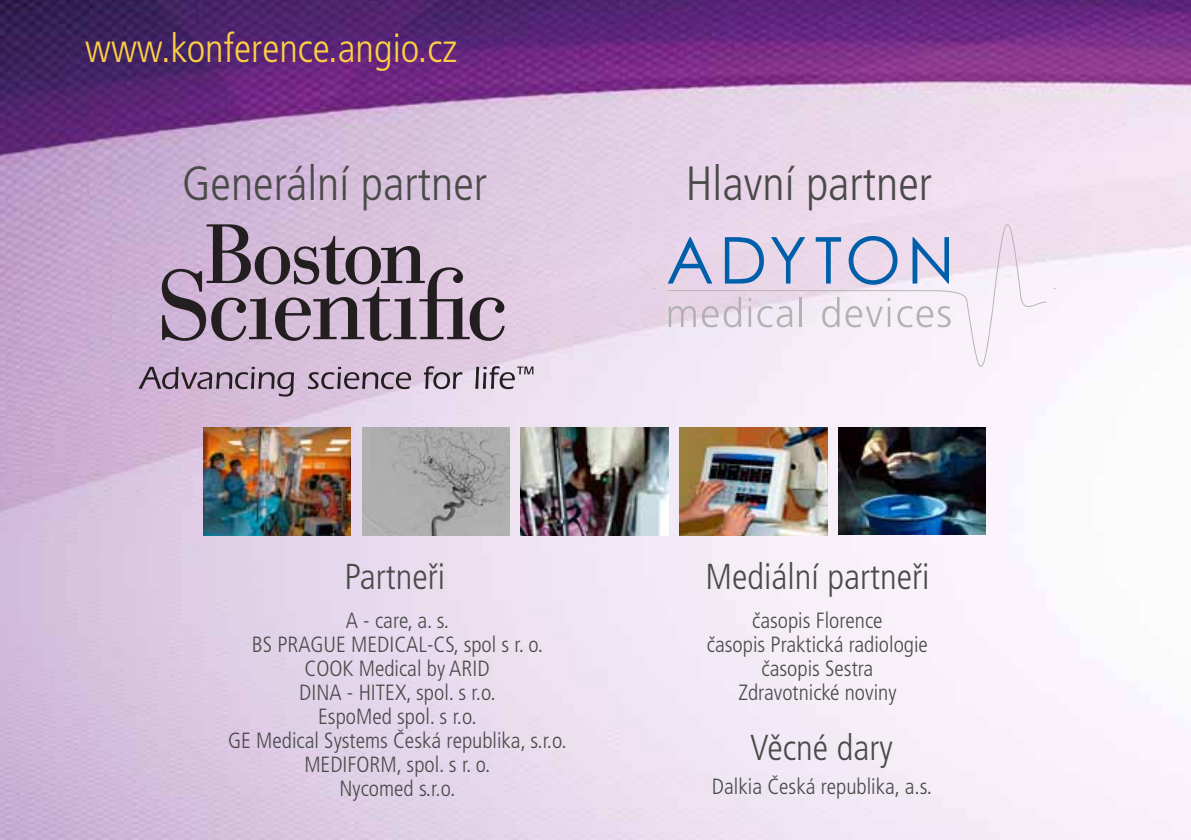
<style>
.page{position:relative;width:1191px;height:840px;background:#fff}
.page>*{position:absolute;margin:0;border:0;box-sizing:border-box;transform-origin:0 0}
.t1{font:48px "Frutiger Condensed CE Light";color:#4a4a49}
.t2{font:40px "Frutiger Condensed CE Light";color:#fecf44}
.t3{font:36px "Frutiger Condensed CE Light";color:#4a4a49}
.t4{font:22px/24px "Frutiger Condensed CE Light";color:#4a4a49;text-align:center}
</style>
<div class="page">
<img style="left:0;top:0;width:1191px;height:839px">
<svg style="left:162px;top:224px;width:343px;height:117px;background:#aa96ac"></svg>
<svg style="left:138px;top:366px;width:156px;height:30px;background:#ad97b0"></svg>
<svg style="left:308px;top:366px;width:103px;height:23px;background:#ac98ad"></svg>
<svg style="left:424px;top:366px;width:38px;height:23px"></svg>
<svg style="left:475px;top:366px;width:58px;height:23px"></svg>
<svg style="left:667px;top:224px;width:379px;height:142px"></svg>
<img style="left:203px;top:427px;width:148px;height:108px">
<img style="left:362px;top:427px;width:147px;height:108px">
<img style="left:521px;top:427px;width:147px;height:108px">
<img style="left:679px;top:427px;width:148px;height:108px">
<img style="left:838px;top:427px;width:148px;height:107px">
<h2 class="t2" style="left:85px;top:26px;width:373px">www.konference.angio.cz</h2>
<h1 class="t1" style="left:182px;top:156px;width:306px">Generální partner</h1>
<h1 class="t1" style="left:686px;top:156px;width:248px">Hlavní partner</h1>
<h3 class="t3" style="left:344px;top:555px;width:102px">Partneři</h3>
<h3 class="t3" style="left:705px;top:555px;width:225px">Mediální partneři</h3>
<p class="t4" style="left:228px;top:608px;width:340px">A - care, a. s.<br>BS PRAGUE MEDICAL-CS, spol s r. o.<br>COOK Medical by ARID<br>DINA - HITEX, spol. s r.o.<br>EspoMed spol. s r.o.<br>GE Medical Systems Česká republika, s.r.o.<br>MEDIFORM, spol. s r. o.<br>Nycomed s.r.o.</p>
<p class="t4" style="left:707px;top:608px;width:222px">časopis Florence<br>časopis Praktická radiologie časopis Sestra<br>Zdravotnické noviny</p>
<h3 class="t3" style="left:750px;top:727px;width:144px">Věcné dary</h3>
<p class="t4" style="left:712px;top:773px;width:221px">Dalkia Česká republika, a.s.</p>
</div>
